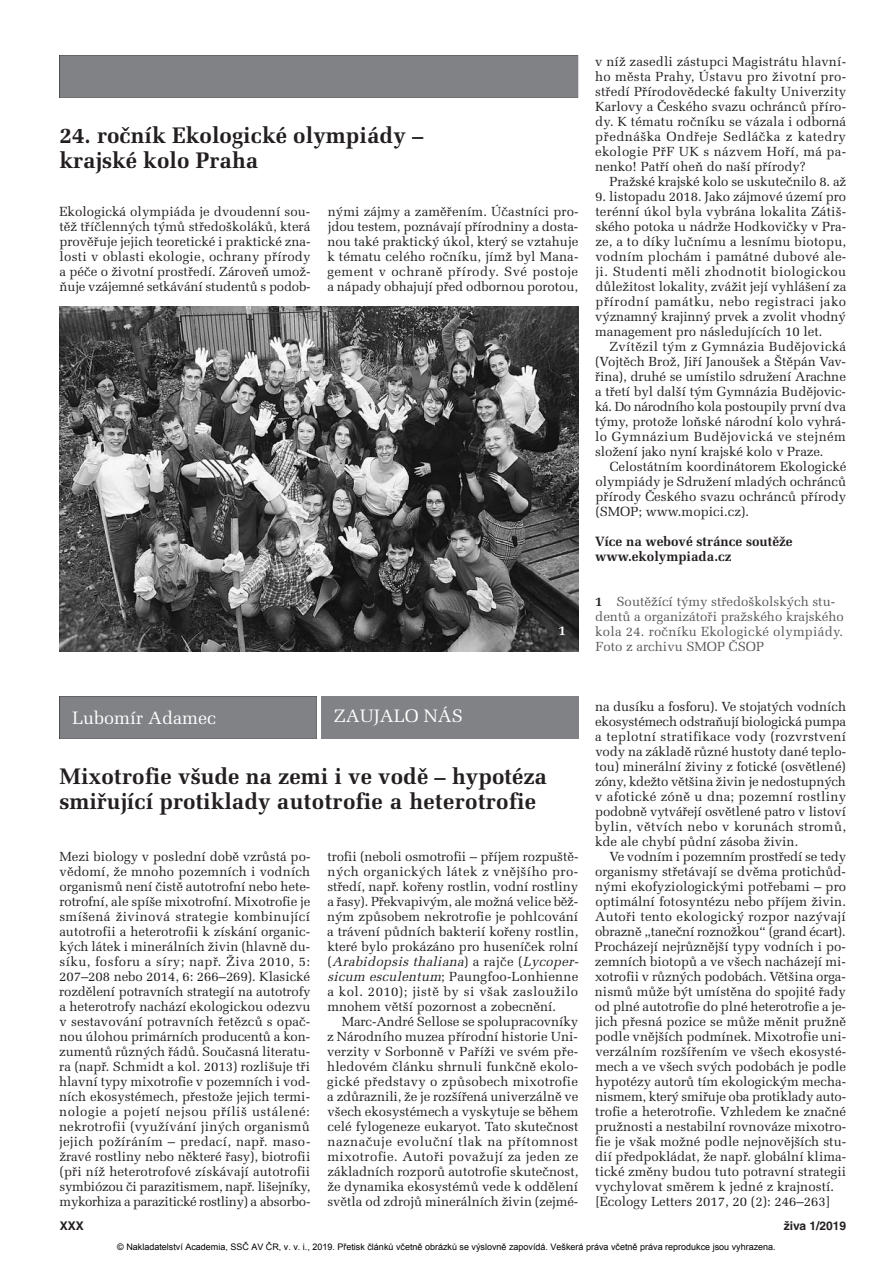
<style>
.page{position:relative;width:893px;height:1263px;background:#fff}
.page>*{position:absolute;margin:0;border:0;box-sizing:border-box;transform-origin:0 0}
.t1{font:700 22.5px/25.5px "Melior CE";color:#231f20}
.t2{font:18px "Melior CE";color:#fff}
.t3{font:700 13.5px/15px "Melior CE";color:#231f20}
.t4{font:700 13.5px "Melior CE";color:#fff}
.t5{font:13.2px/15px "Melior CE";color:#231f20;text-align:justify}
.t6{font:13.2px/15px "Melior CE";color:#57585a}
.t7{font:700 12px "Helvetica CE";color:#231f20}
.t8{font:9px "Arial";color:#000}
.s1{font-weight:700;color:#231f20}
.s2{font-style:italic}
</style>
<div class="page">
<div style="left:60px;top:696px;width:257px;height:43px;background:#808285"></div>
<div style="left:321px;top:696px;width:257px;height:43px;background:#808285"></div>
<div style="left:60px;top:55px;width:518px;height:43px;background:#808285"></div>
<img style="left:60px;top:306px;width:518px;height:345px">
<h1 class="t1" style="left:60px;top:125px;width:365px">24. ročník Ekologické olympiády – krajské kolo Praha</h1>
<p class="t5" style="left:59px;top:206px;width:253px">Ekologická olympiáda je dvoudenní sou&shy;těž tříčlenných týmů středoškoláků, která prověřuje jejich teoretické i praktické zna&shy;losti v oblasti ekologie, ochrany přírody a péče o životní prostředí. Zároveň umož&shy;ňuje vzájemné setkávání studentů s podob -</p>
<p class="t5" style="left:327px;top:206px;width:253px">nými zájmy a zaměřením. Účastníci pro&shy;jdou testem, poznávají přírodniny a dosta&shy;nou také praktický úkol, který se vztahuje k tématu celého ročníku, jímž byl Mana&shy;gement v ochraně přírody. Své postoje a nápady obhajují před odbornou porotou,</p>
<p class="t4" style="left:559px;top:626px;width:9px">1</p>
<p class="t5" style="left:595px;top:56px;width:253px">v níž zasedli zástupci Magistrátu hlavní&shy;ho města Prahy, Ústavu pro životní pro&shy;středí Přírodovědecké fakulty Univerzity Karlovy a Českého svazu ochránců příro&shy;dy. K tématu ročníku se vázala i odborná přednáška Ondřeje Sedláčka z katedry ekologie PřF UK s názvem Hoří, má pa - nenko! Patří oheň do naší přírody?</p>
<p class="t5" style="left:610px;top:176px;width:238px">Pražské krajské kolo se uskutečnilo 8. až</p>
<p class="t5" style="left:595px;top:191px;width:253px">9. listopadu 2018. Jako zájmové území pro terénní úkol byla vybrána lokalita Zátiš - ského potoka u nádrže Hodkovičky v Pra&shy;ze, a to díky lučnímu a lesnímu biotopu, vodním plochám i památné dubové ale&shy;ji. Studenti měli zhodnotit biologickou důle žitost lokality, zvážit její vyhlášení za přírodní památku, nebo registraci jako významný krajinný prvek a zvolit vhodný management pro následujících 10 let.</p>
<p class="t5" style="left:595px;top:341px;width:252px;text-indent:14px">Zvítězil tým z Gymnázia Budějovická (Vojtěch Brož, Jiří Janoušek a Štěpán Vav&shy;řina), druhé se umístilo sdružení Arachne a třetí byl další tým Gymnázia Budějovic&shy;ká. Do národního kola postoupily první dva týmy, protože loňské národní kolo vyhrá&shy;lo Gymnázium Budějovická ve stejném složení jako nyní krajské kolo v Praze.</p>
<p class="t5" style="left:595px;top:461px;width:252px;text-indent:14px">Celostátním koordinátorem Ekologické olympiády je Sdružení mladých ochránců přírody Českého svazu ochránců přírody (SMOP; www.mopici.cz).</p>
<p class="t3" style="left:595px;top:536px;width:199px">Více na webové stránce soutěže www.ekolympiada.cz</p>
<p class="t6" style="left:595px;top:596px;width:250px"><span class="s1">1</span> Soutěžící týmy středoškolských stu&shy;dentů a organizátoři pražského krajského kola 24. ročníku Ekologické olympiády.<br>Foto z archivu SMOP ČSOP</p>
<h2 class="t2" style="left:72px;top:711px;width:146px">Lubomír Adamec</h2>
<h2 class="t2" style="left:334px;top:709px;width:131px">ZAUJALO NÁS</h2>
<h1 class="t1" style="left:59px;top:766px;width:489px">Mixotrofie všude na zemi i ve vodě – hypotéza smiřující protiklady autotrofie a heterotrofie</h1>
<p class="t5" style="left:59px;top:851px;width:253px">Mezi biology v poslední době vzrůstá po - vědomí, že mnoho pozemních i vodních organismů není čistě autotrofní nebo hete&shy;rotrofní, ale spíše mixotrofní. Mixotrofie je smíšená živinová strategie kombinující autotrofii a heterotrofii k získání organic&shy;kých látek i minerálních živin (hlavně du - síku, fosforu a síry; např. Živa 2010, 5:<br>207–208 nebo 2014, 6: 266–269). Klasické rozdělení potravních strategií na autotrofy a heterotrofy nachází ekologickou odezvu v sestavování potravních řetězců s opač&shy;nou úlohou primárních producentů a kon&shy;zumentů různých řádů. Současná literatu&shy;ra (např. Schmidt a kol. 2013) rozlišuje tři hlavní typy mixotrofie v pozemních i vod&shy;ních ekosystémech, přestože jejich termi&shy;nologie a pojetí nejsou příliš ustálené: nekrotrofii (využívání jiných organismů jejich požíráním – predací, např. maso - žravé rostliny nebo některé řasy), biotrofii (při níž heterotrofové získávají autotrofii symbiózou či parazitismem, např. lišejníky, mykorhiza a parazitické rostliny) a absorbo -</p>
<p class="t5" style="left:327px;top:851px;width:255px;text-align:left">trofii (neboli osmotrofii – příjem rozpuště&shy;ných organických látek z vnějšího pro&shy;středí, např. kořeny rostlin, vodní rostliny a řasy). Překvapivým, ale možná velice běž&shy;ným způsobem nekrotrofie je pohlcování a trávení půdních bakterií kořeny rostlin, které bylo prokázáno pro huseníček rolní ( <span class="s2">Arabidopsis thaliana</span>) a r a j č e ( <span class="s2">Lycoper - sicum esculentum</span>; Paungfoo-Lonhienne a kol. 2010); jistě by si však zasloužilo mnohem větší pozornost a zobecnění.</p>
<p class="t5" style="left:327px;top:1016px;width:253px;text-indent:15px">Marc-André Sellose se spolupracovníky z Národního muzea přírodní historie Uni&shy;verzity v Sorbonně v Paříži ve svém pře&shy;hledovém článku shrnuli funkčně ekolo&shy;gické představy o způsobech mixotrofie a zdůraznili, že je rozšířená univerzálně ve všech ekosystémech a vyskytuje se během celé fylogeneze eukaryot. Tato skutečnost naznačuje evoluční tlak na přítomnost mixotrofie. Autoři považují za jeden ze základních rozporů autotrofie skutečnost, že dynamika ekosystémů vede k oddělení světla od zdrojů minerálních živin (zejmé-</p>
<p class="t5" style="left:595px;top:701px;width:253px">na dusíku a fosforu). Ve stojatých vodních ekosystémech odstraňují biologická pumpa a teplotní stratifikace vody (rozvrstvení vody na základě různé hustoty dané teplo - tou) minerální živiny z fotické (osvětlené) zóny, kdežto většina živin je nedostupných v afotické zóně u dna; pozemní rostliny podobně vytvářejí osvětlené patro v listoví bylin, větvích nebo v korunách stromů, kde ale chybí půdní zásoba živin.</p>
<p class="t5" style="left:595px;top:851px;width:253px;text-align:left;text-indent:15px">Ve vodním i pozemním prostředí se tedy organismy střetávají se dvěma protichůd&shy;nými ekofyziologickými potřebami – pro optimální fotosyntézu nebo příjem živin.<br>Autoři tento ekologický rozpor nazývají obrazně „taneční roznožkou“ (grand écart).<br>Procházejí nejrůznější typy vodních i po - zemních biotopů a ve všech nacházejí mi - xotrofii v různých podobách. Většina orga&shy;nismů může být umístěna do spojité řady od plné autotrofie do plné heterotrofie a je - jich přesná pozice se může měnit pružně podle vnějších podmínek. Mixotrofie uni&shy;verzálním rozšířením ve všech ekosysté&shy;mech a ve všech svých podobách je podle hypotézy autorů tím ekologickým mecha&shy;nismem, který smiřuje oba protiklady auto&shy;trofie a heterotrofie. Vzhledem ke značné pružnosti a nestabilní rovnováze mixotro - fie je však možné podle nejnovějších stu&shy;dií předpokládat, že např. globální klima&shy;tické změny budou tuto potravní strategii vychylovat směrem k jedné z krajností. [Ecology Letters 2017, 20 (2): 246–263]</p>
<p class="t7" style="left:60px;top:1221px;width:26px">XXX</p>
<p class="t7" style="left:784px;top:1221px;width:64px">živa 1/2019</p>
<p class="t8" style="left:117px;top:1241px;width:660px">© Nakladatelství Academia, SSČ AV ČR, v. v. i., 2019. Přetisk článků včetně obrázků se výslovně zapovídá. Veškerá práva včetně práva reprodukce jsou vyhrazena.</p>
</div>
